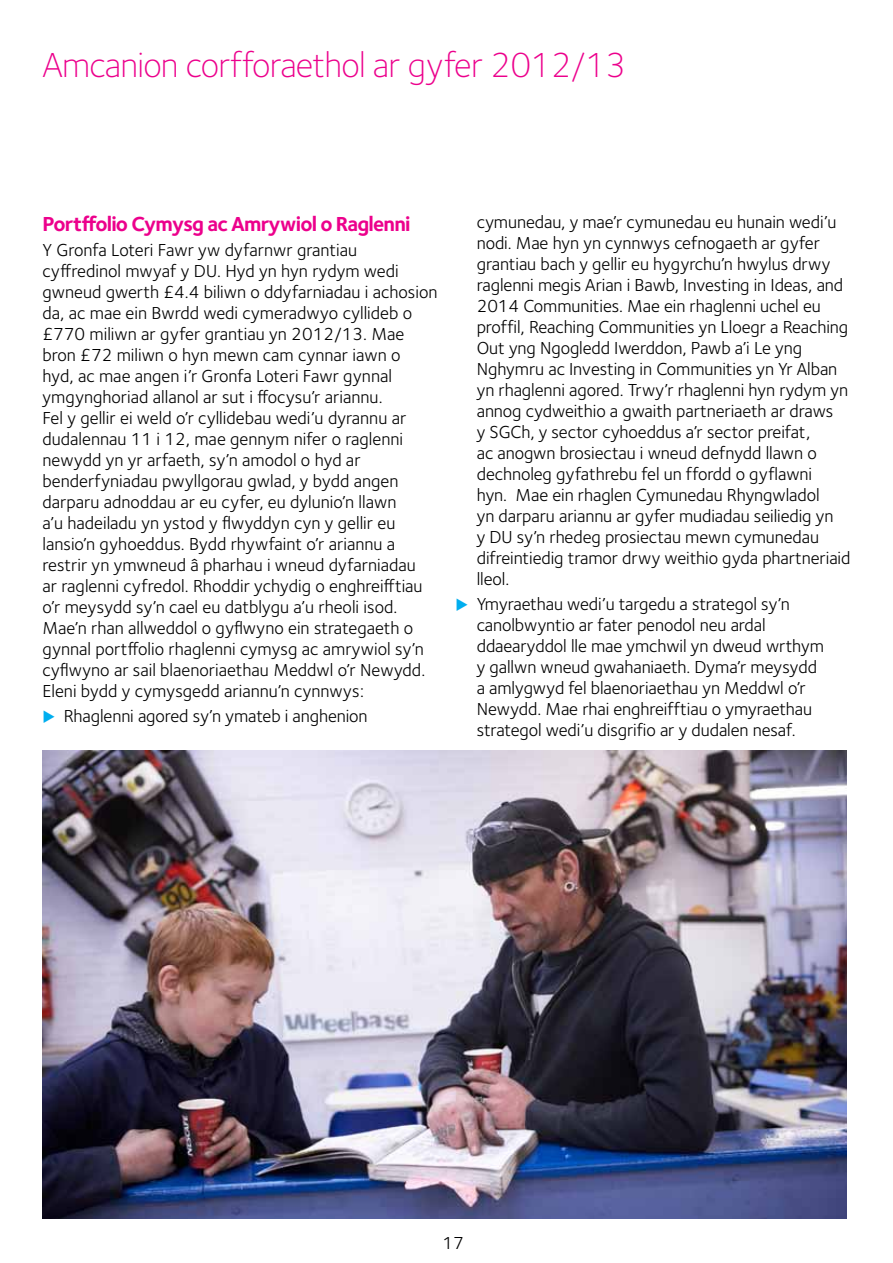
<style>
.page{position:relative;width:893px;height:1263px;background:#fff}
.page>*{position:absolute;margin:0;border:0;box-sizing:border-box;transform-origin:0 0}
.t1{font:300 36px "Foundry Sterling OT2";letter-spacing:-.02em;color:#ec008c}
.t2{font:700 21px "Foundry Sterling OT2";letter-spacing:-.04em;color:#ec008c}
.t3{font:18px/21px "Foundry Sterling OT2";letter-spacing:-.005em;color:#000}
</style>
<div class="page">
<img style="left:43px;top:750px;width:803px;height:469px">
<h1 class="t1" style="left:43px;top:39px;width:585px">Amcanion corfforaethol ar gyfer 2012/13</h1>
<p class="t2" style="left:43px;top:207px;width:369px">Portffolio Cymysg ac Amrywiol o Raglenni</p>
<p class="t3" style="left:43px;top:238px;width:396px">Y Gronfa Loteri Fawr yw dyfarnwr grantiau cyffredinol mwyaf y DU. Hyd yn hyn rydym wedi gwneud gwerth £4.4 biliwn o ddyfarniadau i achosion da, ac mae ein Bwrdd wedi cymeradwyo cyllideb o £770 miliwn ar gyfer grantiau yn 2012/13. Mae bron £72 miliwn o hyn mewn cam cynnar iawn o<br>hyd, ac mae angen i’r Gronfa Loteri Fawr gynnal ymgynghoriad allanol ar sut i ffocysu’r ariannu.<br>Fel y gellir ei weld o’r cyllidebau wedi’u dyrannu ar dudalennau 11 i 12, mae gennym nifer o raglenni newydd yn yr arfaeth, sy’n amodol o hyd ar benderfyniadau pwyllgorau gwlad, y bydd angen darparu adnoddau ar eu cyfer, eu dylunio’n llawn<br>a’u hadeiladu yn ystod y flwyddyn cyn y gellir eu lansio’n gyhoeddus. Bydd rhywfaint o’r ariannu a restrir yn ymwneud â pharhau i wneud dyfarniadau<br>ar raglenni cyfredol. Rhoddir ychydig o enghreifftiau o’r meysydd sy’n cael eu datblygu a’u rheoli isod.<br>Mae’n rhan allweddol o gyflwyno ein strategaeth o gynnal portffolio rhaglenni cymysg ac amrywiol sy’n cyflwyno ar sail blaenoriaethau Meddwl o’r Newydd.<br>Eleni bydd y cymysgedd ariannu’n cynnwys:</p>
<p class="t3" style="left:64px;top:704px;width:305px">Rhaglenni agored sy’n ymateb i anghenion</p>
<p class="t3" style="left:477px;top:210px;width:375px">cymunedau, y mae’r cymunedau eu hunain wedi’u nodi. Mae hyn yn cynnwys cefnogaeth ar gyfer grantiau bach y gellir eu hygyrchu’n hwylus drwy raglenni megis Arian i Bawb, Investing in Ideas, and 2014 Communities. Mae ein rhaglenni uchel eu proffil, Reaching Communities yn Lloegr a Reaching Out yng Ngogledd Iwerddon, Pawb a’i Le yng Nghymru ac Investing in Communities yn Yr Alban yn rhaglenni agored. Trwy’r rhaglenni hyn rydym yn annog cydweithio a gwaith partneriaeth ar draws<br>y SGCh, y sector cyhoeddus a’r sector preifat,<br>ac anogwn brosiectau i wneud defnydd llawn o dechnoleg gyfathrebu fel un ffordd o gyflawni<br>hyn. Mae ein rhaglen Cymunedau Rhyngwladol<br>yn darparu ariannu ar gyfer mudiadau seiliedig yn<br>y DU sy’n rhedeg prosiectau mewn cymunedau difreintiedig tramor drwy weithio gyda phartneriaid lleol.</p>
<p class="t3" style="left:477px;top:592px;width:349px">Ymyraethau wedi’u targedu a strategol sy’n canolbwyntio ar fater penodol neu ardal ddaearyddol lle mae ymchwil yn dweud wrthym y gallwn wneud gwahaniaeth. Dyma’r meysydd a amlygwyd fel blaenoriaethau yn Meddwl o’r Newydd. Mae rhai enghreifftiau o ymyraethau strategol wedi’u disgrifio ar y dudalen nesaf.</p>
<p class="t3" style="left:442px;top:1231px;width:23px">17</p>
</div>
